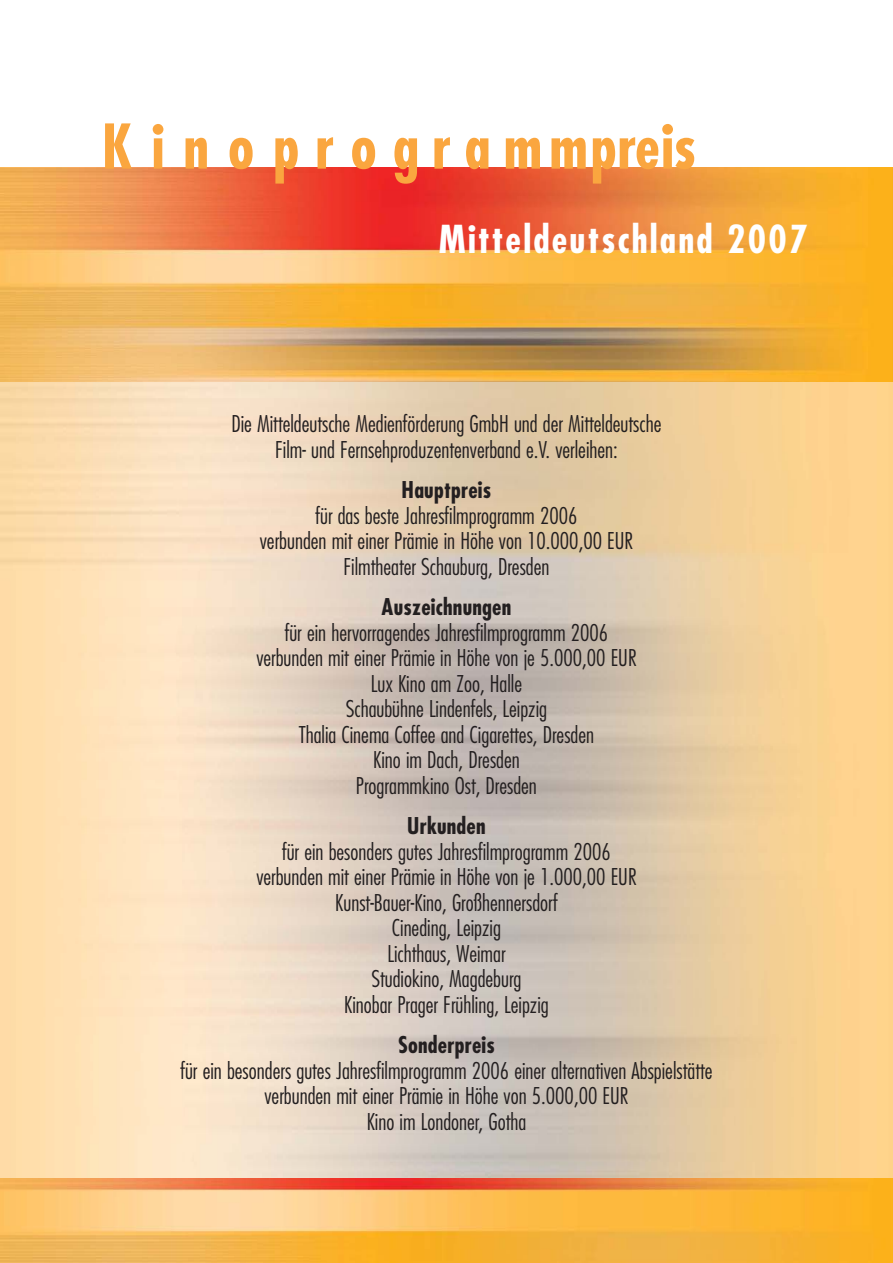
<style>
.page{position:relative;width:893px;height:1263px;background:#fff}
.page>*{position:absolute;margin:0;border:0;box-sizing:border-box;transform-origin:0 0}
.t1{font:700 condensed 60px "Futura";letter-spacing:.22em;color:#faa63f}
.t2{font:700 condensed 37.5px "Futura";letter-spacing:.06em;color:#fff}
.t3{font:300 condensed 22.5px/25.5px "Futura";color:#231f20;text-align:center}
.t4{font:700 condensed 22.5px "Futura";letter-spacing:.01em;color:#231f20}
</style>
<div class="page">
<img style="left:0;top:1178px;width:892px;height:85px">
<img style="left:0;top:168px;width:892px;height:215px">
<h1 class="t1" style="left:102px;top:120px;width:595px">Kinoprogrammpreis</h1>
<h2 class="t2" style="left:439px;top:222px;width:370px">Mitteldeutschland 2007</h2>
<p class="t3" style="left:231px;top:412px;width:431px">Die Mitteldeutsche Medienförderung GmbH und der Mitteldeutsche<br>Film- und Fernsehproduzentenverband e.V. verleihen:</p>
<p class="t4" style="left:401px;top:480px;width:91px">Hauptpreis</p>
<p class="t3" style="left:260px;top:504px;width:375px">für das beste Jahresfilmprogramm 2006<br>verbunden mit einer Prämie in Höhe von 10.000,00 EUR<br>Filmtheater Schauburg, Dresden</p>
<p class="t4" style="left:381px;top:597px;width:131px">Auszeichnungen</p>
<p class="t3" style="left:256px;top:621px;width:381px">für ein hervorragendes Jahresfilmprogramm 2006 verbunden mit einer Prämie in Höhe von je 5.000,00 EUR Lux Kino am Zoo, Halle<br>Schaubühne Lindenfels, Leipzig<br>Thalia Cinema Coffee and Cigarettes, Dresden<br>Kino im Dach, Dresden<br>Programmkino Ost, Dresden</p>
<p class="t4" style="left:407px;top:816px;width:80px">Urkunden</p>
<p class="t3" style="left:256px;top:840px;width:381px">für ein besonders gutes Jahresfilmprogramm 2006 verbunden mit einer Prämie in Höhe von je 1.000,00 EUR Kunst-Bauer-Kino, Großhennersdorf<br>Cineding, Leipzig<br>Lichthaus, Weimar<br>Studiokino, Magdeburg<br>Kinobar Prager Frühling, Leipzig</p>
<p class="t4" style="left:398px;top:1035px;width:98px">Sonderpreis</p>
<p class="t3" style="left:180px;top:1059px;width:533px">für ein besonders gutes Jahresfilmprogramm 2006 einer alternativen Abspielstätte verbunden mit einer Prämie in Höhe von 5.000,00 EUR<br>Kino im Londoner, Gotha</p>
</div>
